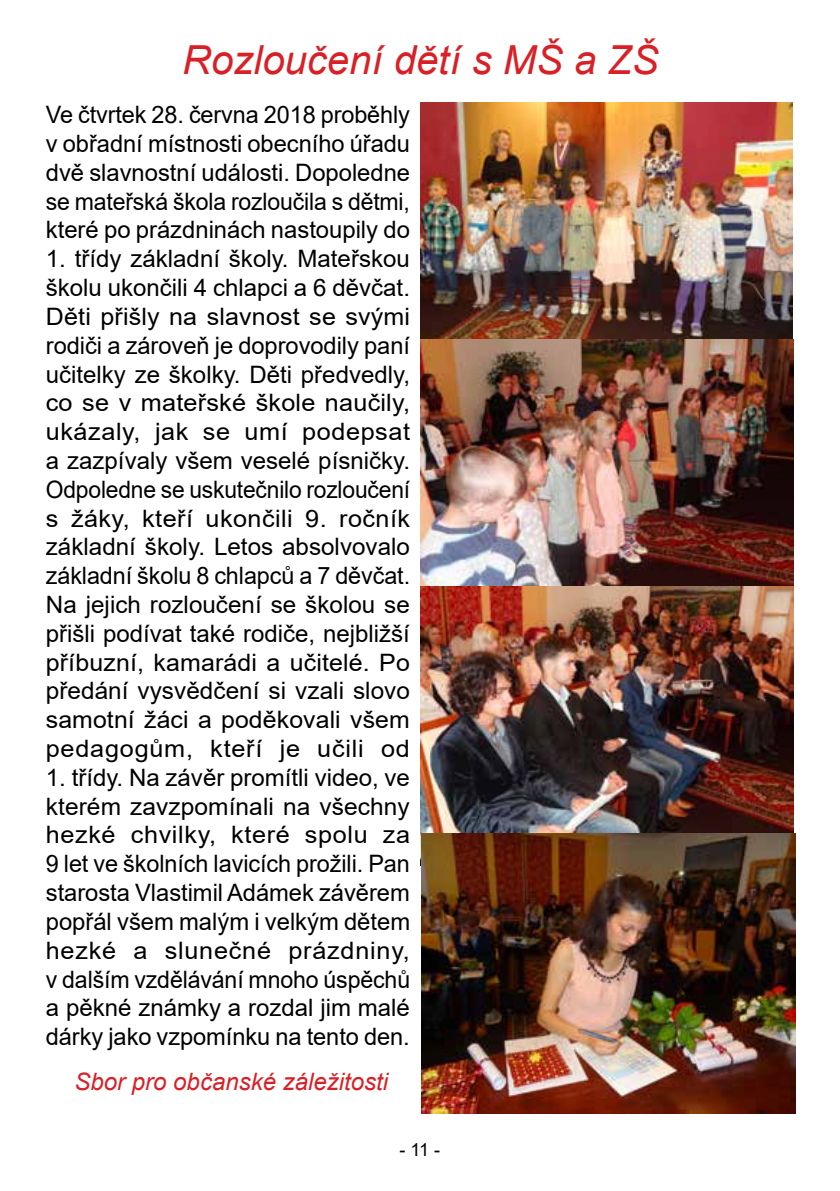
<style>
.page{position:relative;width:840px;height:1191px;background:#fff}
.page>*{position:absolute;margin:0;border:0;box-sizing:border-box;transform-origin:0 0}
.t1{font:italic 40px "Arial";color:#d82026}
.t2{font:24px/28.8px "Arial";color:#000;text-align:justify}
.t3{font:italic 24px "Arial";color:#d82026}
.t4{font:18px "Arial";color:#000}
</style>
<div class="page">
<img style="left:420px;top:103px;width:372px;height:237px">
<img style="left:420px;top:340px;width:372px;height:246px">
<img style="left:420px;top:586px;width:373px;height:280px">
<img style="left:421px;top:833px;width:374px;height:280px">
<h1 class="t1" style="left:182px;top:34px;width:477px">Rozloučení dětí s MŠ a ZŠ</h1>
<p class="t2" style="left:46px;top:100px;width:365px">Ve čtvrtek 28. června 2018 proběhly v obřadní místnosti obecního úřadu dvě slavnostní události. Dopoledne se mateřská škola rozloučila s dětmi, které po prázdninách nastoupily do</p>
<p class="t2" style="left:46px;top:244px;width:365px">1. třídy základní školy. Mateřskou školu ukončili 4 chlapci a 6 děvčat.<br>Děti přišly na slavnost se svými rodiči a zároveň je doprovodily paní učitelky ze školky. Děti předvedly, co se v mateřské škole naučily, ukázaly, jak se umí podepsat a zazpívaly všem veselé písničky.<br>Odpoledne se uskutečnilo rozloučení s žáky, kteří ukončili 9. ročník základní školy. Letos absolvovalo základní školu 8 chlapců a 7 děvčat.<br>Na jejich rozloučení se školou se přišli podívat také rodiče, nejbližší příbuzní, kamarádi a učitelé. Po předání vysvědčení si vzali slovo samotní žáci a poděkovali všem pedagogům, kteří je učili od</p>
<p class="t2" style="left:46px;top:763px;width:365px">1. třídy. Na závěr promítli video, ve kterém zavzpomínali na všechny hezké chvilky, které spolu za 9 let ve školních lavicích prožili. Pan starosta Vlastimil Adámek závěrem popřál všem malým i velkým dětem hezké a slunečné prázdniny, v dalším vzdělávání mnoho úspěchů a pěkné známky a rozdal jim malé dárky jako vzpomínku na tento den.</p>
<p class="t3" style="left:74px;top:1066px;width:315px">Sbor pro občanské záležitosti</p>
<p class="t4" style="left:399px;top:1137px;width:42px">- 11 -</p>
</div>
